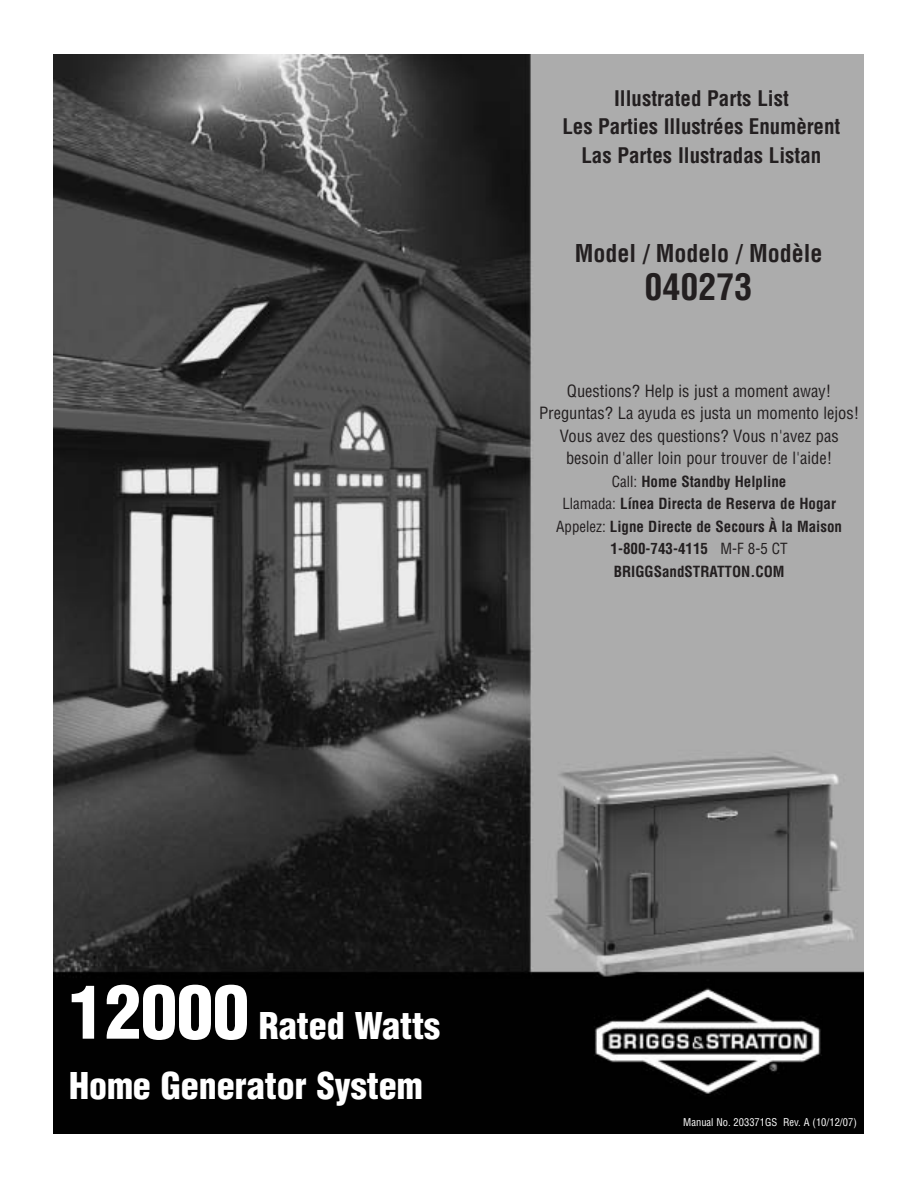
<style>
.page{position:relative;width:918px;height:1188px;background:#fff}
.page>*{position:absolute;margin:0;border:0;box-sizing:border-box;transform-origin:0 0}
.t1{font:900 condensed 36px/60.6px "Helvetica LT Std";color:#fff}
.t2{font:700 condensed 36px "Helvetica LT Std";color:#231f20}
.t3{font:700 condensed 24px "Helvetica LT Std";color:#231f20}
.t4{font:700 condensed 21px/28.5px "Helvetica LT Std";color:#231f20;text-align:center}
.t5{font:condensed 16.5px/22.5px "Helvetica LT Std";color:#231f20;text-align:center}
.t6{font:700 condensed 15px/22.5px "Helvetica LT Std";color:#231f20;text-align:center}
.t7{font:condensed 10.5px "Helvetica LT Std";color:#fff}
.s1{font-weight:400}
.s2{font-size:72px}
</style>
<div class="page">
<img style="left:54px;top:54px;width:810px;height:1080px">
<p class="t4" style="left:563px;top:86px;width:279px">Illustrated Parts List<br>Les Parties Illustrées Enumèrent<br>Las Partes Ilustradas Listan</p>
<h2 class="t3" style="left:575px;top:244px;width:249px">Model / Modelo / Modèle</h2>
<h1 class="t2" style="left:645px;top:272px;width:109px">040273</h1>
<p class="t5" style="left:539px;top:381px;width:322px">Questions? Help is just a moment away!<br>Preguntas? La ayuda es justa un momento lejos!<br>Vous avez des questions? Vous n'avez pas besoin d'aller loin pour trouver de l'aide!</p>
<p class="t6" style="left:556px;top:471px;width:287px"><span class="s1">Call:</span> Home Standby Helpline<br><span class="s1">Llamada:</span> Línea Directa de Reserva de Hogar <span class="s1">Appelez:</span> Ligne Directe de Secours À la Maison 1-800-743-4115 <span class="s1">M-F 8-5 CT </span>BRIGGSandSTRATTON.COM</p>
<h1 class="t1" style="left:69px;top:998px;width:373px"><span class="s2">12000</span> Rated Watts<br>Home Generator System</h1>
<p class="t7" style="left:683px;top:1118px;width:175px">Manual No. 203371GS Rev. A (10/12/07)</p>
</div>
